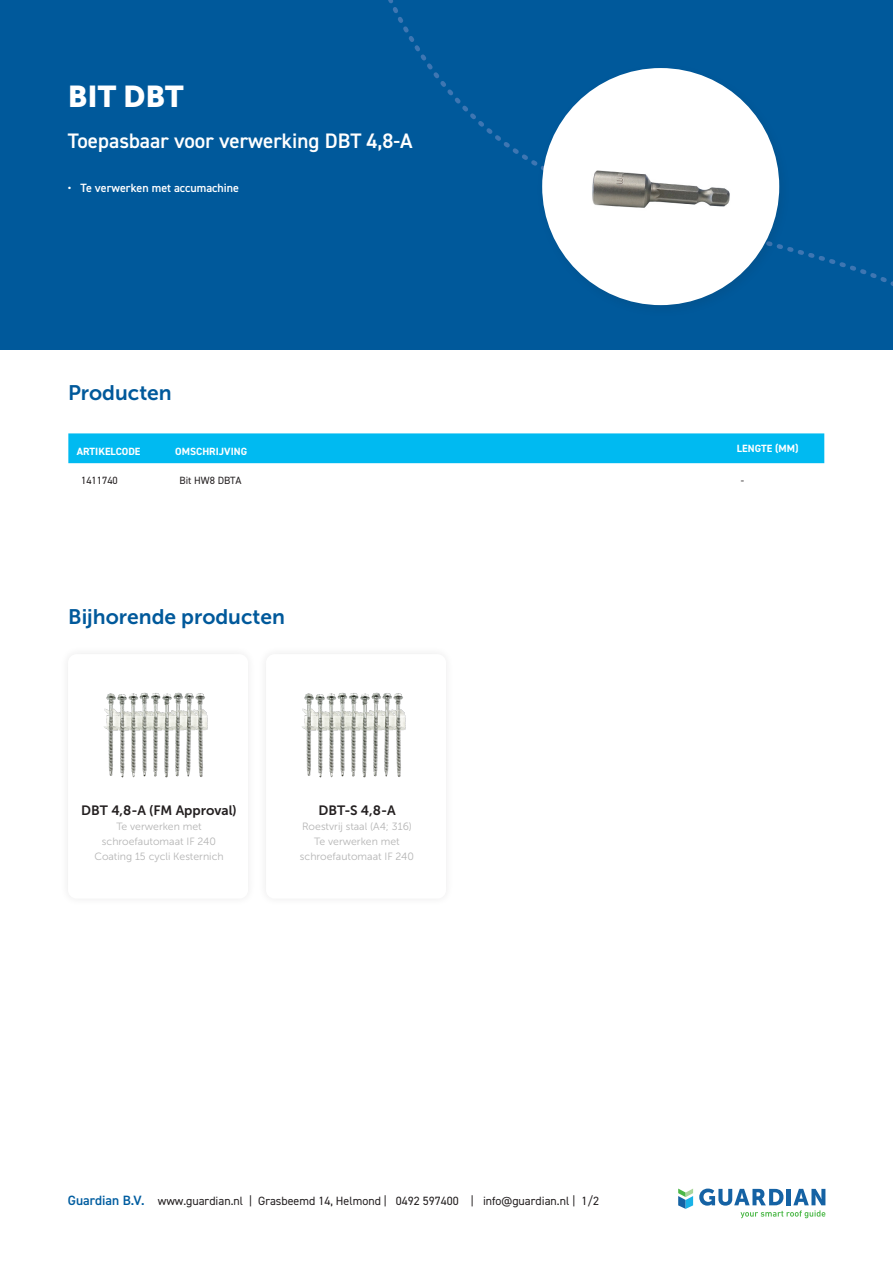
<style>
.page{position:relative;width:893px;height:1263px;background:#fff}
.page>*{position:absolute;margin:0;border:0;box-sizing:border-box;transform-origin:0 0}
.t1{font:30px "Museo Sans 900";color:#fff}
.t2{font:600 21px "DIN2014";color:#fff}
.t3{font:21px "Museo Sans 700";color:#00599b}
.t4{font:13.5px "Museo Sans 700";color:#231f20}
.t5{font:12px "DIN2014";color:#231f20}
.t6{font:600 12px "DIN2014";color:#fff}
.t7{font:10.5px/15px "Museo Sans 300";color:#b4b4b4;text-align:center}
.t8{font:700 10.5px "DIN2014";color:#fff}
.t9{font:10.5px "DIN2014";color:#231f20}
.s1{font-weight:600;font-size:13.5px;color:#005da0}
</style>
<div class="page">
<div style="left:0;top:0;width:893px;height:350px;background:#00599b"></div>
<svg style="left:388px;top:0;width:147px;height:166px"></svg>
<svg style="left:790px;top:247px;width:103px;height:39px"></svg>
<div style="left:542px;top:68px;width:237px;height:237px;background:#fff;border-radius:50%"></div>
<svg style="left:699px;top:1188px;width:126px;height:30px"></svg>
<svg style="left:678px;top:1188px;width:15px;height:21px"></svg>
<img style="left:592px;top:170px;width:138px;height:38px">
<div style="left:68px;top:433px;width:756px;height:30px;background:#00baf1"></div>
<div style="left:60px;top:646px;width:197px;height:261px;background:#fbfbfb"></div>
<div style="left:68px;top:654px;width:180px;height:244px;background:#fff;border-radius:9px"></div>
<div style="left:258px;top:646px;width:197px;height:261px;background:#fbfbfb"></div>
<div style="left:266px;top:654px;width:180px;height:244px;background:#fff;border-radius:9px"></div>
<img style="left:104px;top:692px;width:104px;height:86px">
<img style="left:302px;top:692px;width:104px;height:86px">
<p class="t1" style="left:68px;top:79px;width:118px">BIT DBT</p>
<p class="t2" style="left:68px;top:127px;width:346px">Toepasbaar voor verwerking DBT 4,8-A</p>
<p class="t6" style="left:68px;top:180px;width:173px">• Te verwerken met accumachine</p>
<p class="t3" style="left:68px;top:381px;width:105px">Producten</p>
<p class="t8" style="left:77px;top:444px;width:65px">ARTIKELCODE</p>
<p class="t8" style="left:175px;top:444px;width:73px">OMSCHRIJVING</p>
<p class="t8" style="left:737px;top:442px;width:63px">LENGTE (MM)</p>
<p class="t9" style="left:81px;top:474px;width:38px">1411740</p>
<p class="t9" style="left:180px;top:474px;width:63px">Bit HW8 DBTA</p>
<p class="t9" style="left:741px;top:474px;width:5px">-</p>
<p class="t3" style="left:68px;top:605px;width:218px">Bijhorende producten</p>
<p class="t4" style="left:81px;top:803px;width:157px">DBT 4,8-A (FM Approval)</p>
<p class="t7" style="left:102px;top:819px;width:116px">Te verwerken met schroefautomaat IF 240</p>
<p class="t7" style="left:94px;top:849px;width:131px">Coating 15 cycli Kesternich</p>
<p class="t4" style="left:318px;top:803px;width:79px">DBT-S 4,8-A</p>
<p class="t7" style="left:302px;top:819px;width:111px">Roestvrij staal (A4; 316)</p>
<p class="t7" style="left:300px;top:834px;width:116px">Te verwerken met schroefautomaat IF 240</p>
<p class="t5" style="left:68px;top:1193px;width:533px"><span class="s1">Guardian B.V.</span> www.guardian.nl | Grasbeemd 14, Helmond | 0492 597400 | info@guardian.nl | 1/2</p>
</div>
